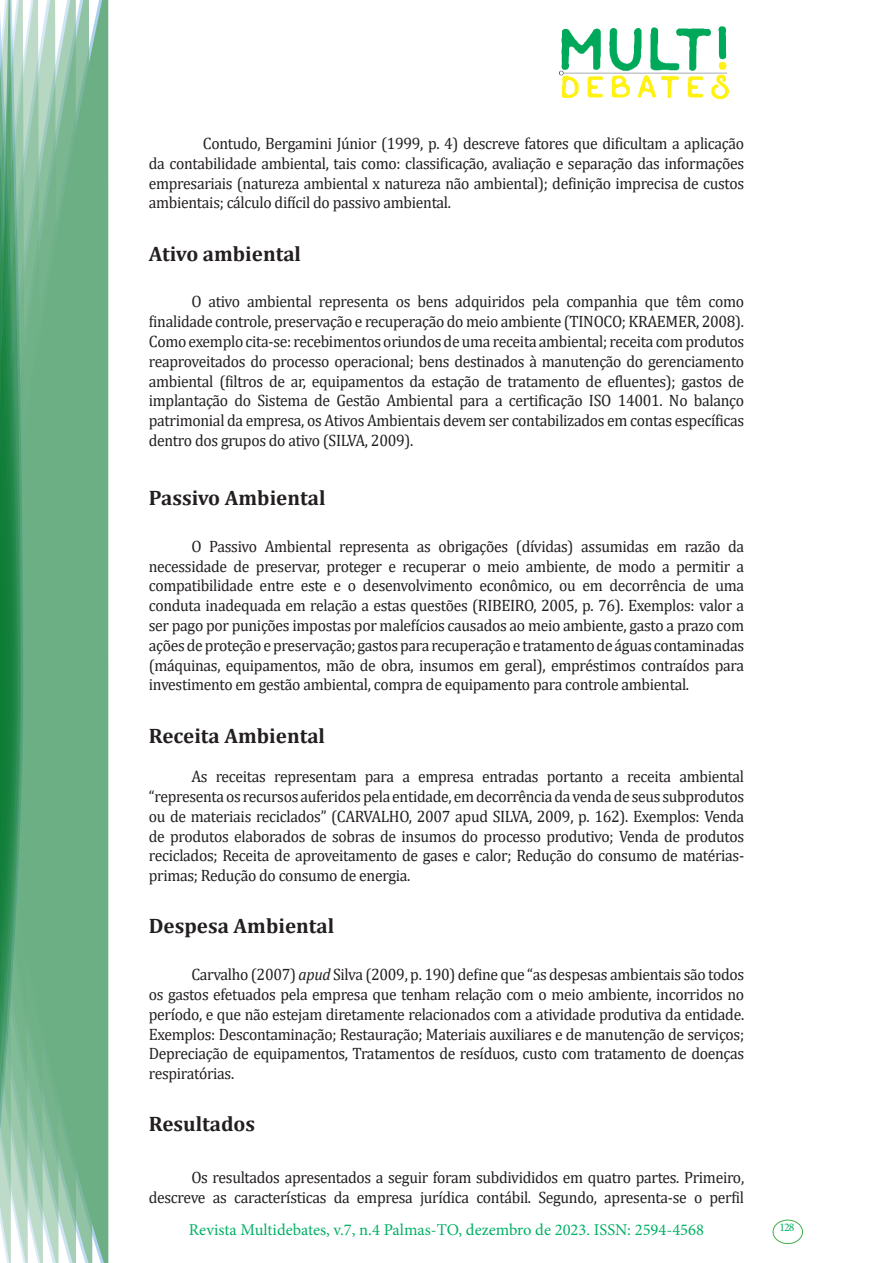
<style>
.page{position:relative;width:893px;height:1263px;background:#fff}
.page>*{position:absolute;margin:0;border:0;box-sizing:border-box;transform-origin:0 0}
.Titulo_2{font:700 21px "Cambria";color:#231f20}
.texto{font:16.5px/19.8px "Cambria";letter-spacing:-.02em;color:#231f20;text-align:justify;scale:.95 1}
.t1{font:16.5px "Minion Pro";color:#00b064}
.t2{font:11.7px "Minion Pro";color:#00b064}
.s1{color:#202124}
.s2{font-style:italic}
</style>
<div class="page">
<img style="left:559px;top:26px;width:169px;height:72px">
<div style="left:95px;top:0;width:14px;height:1263px;background:#6caf84"></div>
<svg style="left:79px;top:0;width:16px;height:1263px;background:#71b289"></svg>
<svg style="left:62px;top:0;width:17px;height:1263px;background:#75b48c"></svg>
<svg style="left:45px;top:0;width:17px;height:1263px;background:#7cb792"></svg>
<svg style="left:30px;top:0;width:15px;height:1263px;background:#80ba96"></svg>
<svg style="left:0;top:0;width:30px;height:1263px;background:#61a97f"></svg>
<div style="left:772px;top:1219px;width:31px;height:25px;border:1px solid #40ae49;border-radius:50%"></div>
<p class="texto" style="left:149px;top:133px;width:628px;text-indent:54px">Contudo, Bergamini Júnior (1999, p. 4) descreve fatores que dificultam a aplicação da contabilidade ambiental, tais como: classificação, avaliação e separação das informações empresariais (natureza ambiental x natureza não ambiental); definição imprecisa de custos ambientais; cálculo difícil do passivo ambiental.</p>
<p class="Titulo_2" style="left:149px;top:239px;width:154px">Ativo ambiental</p>
<p class="texto" style="left:149px;top:292px;width:628px;text-indent:43px">O ativo ambiental representa os bens adquiridos pela companhia que têm como finalidade controle, preservação e recuperação do meio ambiente (TINOCO; KRAEMER, 2008)<span class="s1">.<br>Como exemplo cita-se:</span> recebimentos oriundos de uma receita ambiental; receita com produtos reaproveitados do processo operacional; bens destinados à manutenção do gerenciamento ambiental (filtros de ar, equipamentos da estação de tratamento de efluentes); gastos de implantação do Sistema de Gestão Ambiental para a certificação ISO 14001. No balanço patrimonial da empresa, os Ativos Ambientais devem ser contabilizados em contas específicas dentro dos grupos do ativo (SILVA, 2009).</p>
<p class="Titulo_2" style="left:149px;top:483px;width:178px">Passivo Ambiental</p>
<p class="texto" style="left:149px;top:536px;width:628px;text-indent:43px">O Passivo Ambiental representa as obrigações (dívidas) assumidas em razão da necessidade de preservar, proteger e recuperar o meio ambiente, de modo a permitir a compatibilidade entre este e o desenvolvimento econômico, ou em decorrência de uma conduta inadequada em relação a estas questões (RIBEIRO, 2005, p. 76). Exemplos: valor a ser pago por punições impostas por malefícios causados ao meio ambiente, gasto a prazo com ações de proteção e preservação; gastos para recuperação e tratamento de águas contaminadas (máquinas, equipamentos, mão de obra, insumos em geral), empréstimos contraídos para investimento em gestão ambiental, compra de equipamento para controle ambiental.</p>
<p class="Titulo_2" style="left:149px;top:720px;width:178px">Receita Ambiental</p>
<p class="texto" style="left:149px;top:766px;width:628px;text-indent:43px">As receitas representam para a empresa entradas portanto a receita ambiental “representa os recursos auferidos pela entidade, em decorrência da venda de seus subprodutos ou de materiais reciclados” (CARVALHO, 2007 apud SILVA, 2009, p. 162). Exemplos: Venda de produtos elaborados de sobras de insumos do processo produtivo; Venda de produtos reciclados; Receita de aproveitamento de gases e calor; Redução do consumo de matérias&shy;primas; Redução do consumo de energia.</p>
<p class="Titulo_2" style="left:149px;top:911px;width:187px">Despesa Ambiental</p>
<p class="texto" style="left:149px;top:964px;width:628px;text-indent:43px">Carvalho (2007) <span class="s2">apud</span> Silva (2009, p. 190) define que “as despesas ambientais são todos os gastos efetuados pela empresa que tenham relação com o meio ambiente, incorridos no período, e que não estejam diretamente relacionados com a atividade produtiva da entidade.<br>Exemplos: Descontaminação; Restauração; Materiais auxiliares e de manutenção de serviços; Depreciação de equipamentos, Tratamentos de resíduos, custo com tratamento de doenças respiratórias.</p>
<p class="Titulo_2" style="left:149px;top:1109px;width:108px">Resultados</p>
<p class="texto" style="left:149px;top:1167px;width:628px;text-align:right">Os resultados apresentados a seguir foram subdivididos em quatro partes. Primeiro, descreve as características da empresa jurídica contábil. Segundo, apresenta-se o perfil</p>
<p class="t1" style="left:189px;top:1218px;width:517px">Revista Multidebates, v.7, n.4 Palmas-TO, dezembro de 2023. ISSN: 2594-4568</p>
<p class="t2" style="left:779px;top:1219px;width:16px">128</p>
</div>
